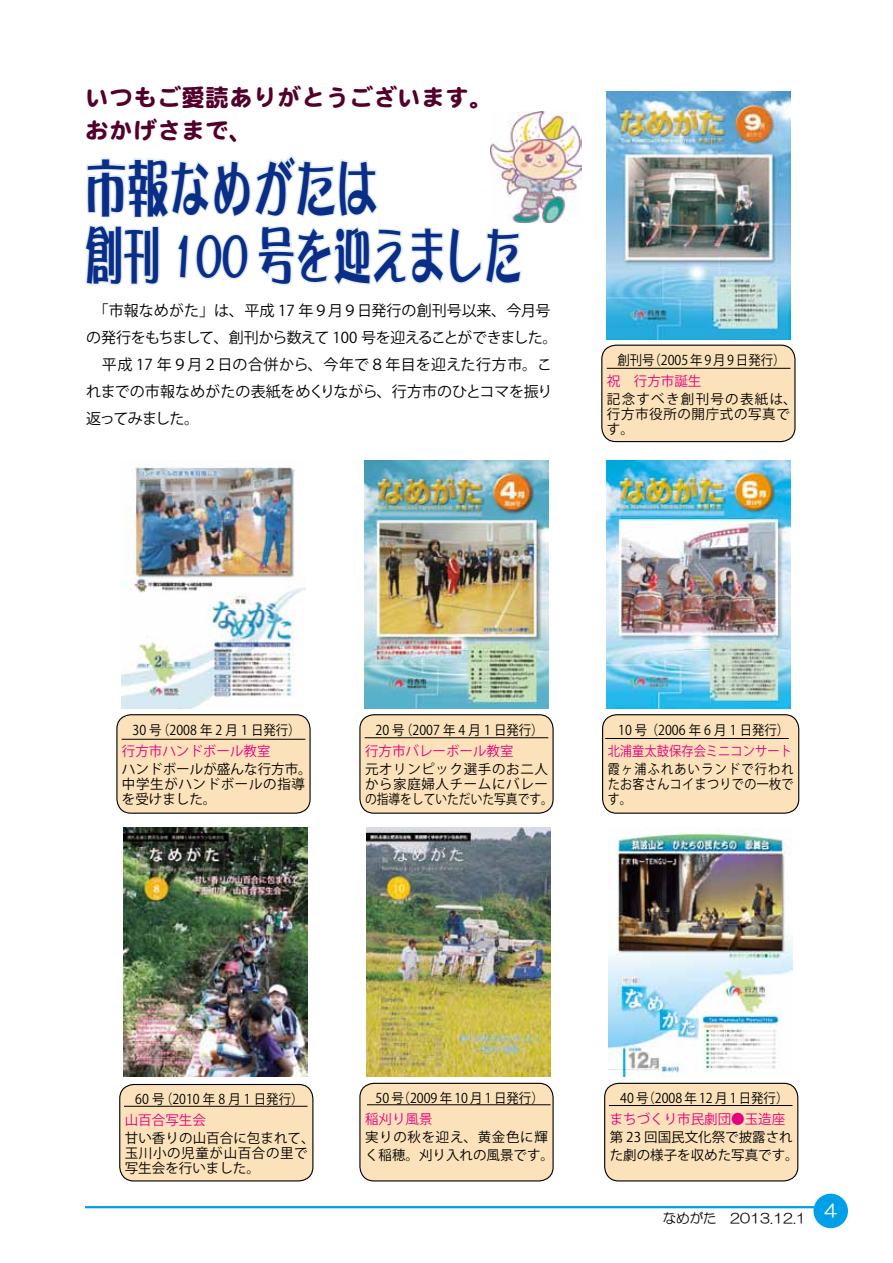
<style>
.page{position:relative;width:893px;height:1263px;background:#fff}
.page>*{position:absolute;margin:0;border:0;box-sizing:border-box;transform-origin:0 0}
.t1{font:63px/67.5px "DFPOP Corn Std W12";color:#0a2d88;scale:.67 1}
.t2{font:24px/33px "DF Maru Gothic Std W9";color:#53002b}
.t3{font:15px/27px "Koz Go Pro";letter-spacing:-.005em;color:#000}
.t4{font:13.5px "Koz Go Pro";letter-spacing:.005em;color:#000;scale:.92 1}
.t5{font:13.5px/15px "Koz Go Pro";letter-spacing:.005em;color:#000}
.t6{font:13.5px/15px "Koz Go Pro";letter-spacing:.045em;color:#000}
.t7{font:13.5px "Koz Go Pro";color:#e4007f}
.t8{font:13.5px/15px "Koz Go Pro";letter-spacing:.005em;color:#000;text-align:justify;scale:.9 1}
.t9{font:13.5px/18px "Koz Go Pro";letter-spacing:.025em;color:#000}
.t10{font:13.5px "HG Maru Gothic MPRO";color:#000}
.t11{font:13.5px "Koz Go Pro";color:#e4007f;scale:.91 1}
</style>
<div class="page">
<hr style="left:85px;top:1206px;width:744px;height:2px;background:#00a0e9">
<div style="left:813px;top:1194px;width:35px;height:34px;background:#00a0e9;border-radius:50%"></div>
<svg style="left:84px;top:154px;width:438px;height:132px"></svg>
<img style="left:365px;top:460px;width:183px;height:248px">
<img style="left:607px;top:460px;width:183px;height:248px">
<img style="left:607px;top:91px;width:183px;height:248px">
<div style="left:602px;top:345px;width:193px;height:97px;background:#fce2ba;border-radius:14px"></div>
<div style="left:601px;top:345px;width:194px;height:97px;border:1px solid #000;border-radius:14px"></div>
<hr style="left:607px;top:368px;width:183px;height:1px;background:#000">
<img style="left:122px;top:464px;width:183px;height:244px">
<img style="left:367px;top:827px;width:184px;height:249px">
<img style="left:609px;top:830px;width:183px;height:246px">
<img style="left:124px;top:827px;width:184px;height:249px">
<div style="left:603px;top:715px;width:196px;height:98px;background:#fce2ba;border-radius:14px"></div>
<div style="left:602px;top:714px;width:197px;height:100px;border:1px solid #000;border-radius:14px"></div>
<div style="left:360px;top:715px;width:193px;height:98px;background:#fce2ba;border-radius:14px"></div>
<div style="left:359px;top:714px;width:195px;height:100px;border:1px solid #000;border-radius:14px"></div>
<div style="left:117px;top:715px;width:193px;height:98px;background:#fce2ba;border-radius:14px"></div>
<div style="left:116px;top:714px;width:195px;height:100px;border:1px solid #000;border-radius:14px"></div>
<div style="left:605px;top:1083px;width:193px;height:98px;background:#fce2ba;border-radius:14px"></div>
<div style="left:604px;top:1083px;width:194px;height:98px;border:1px solid #000;border-radius:14px"></div>
<div style="left:360px;top:1083px;width:193px;height:98px;background:#fce2ba;border-radius:14px"></div>
<div style="left:359px;top:1083px;width:195px;height:98px;border:1px solid #000;border-radius:14px"></div>
<div style="left:120px;top:1084px;width:193px;height:97px;background:#fce2ba;border-radius:14px"></div>
<div style="left:119px;top:1084px;width:194px;height:97px;border:1px solid #000;border-radius:14px"></div>
<hr style="left:605px;top:738px;width:184px;height:1px;background:#000">
<hr style="left:365px;top:737px;width:183px;height:1px;background:#000">
<hr style="left:122px;top:739px;width:183px;height:1px;background:#000">
<hr style="left:609px;top:1105px;width:183px;height:1px;background:#000">
<hr style="left:367px;top:1104px;width:184px;height:1px;background:#000">
<hr style="left:124px;top:1106px;width:184px;height:1px;background:#000">
<img style="left:490px;top:111px;width:91px;height:112px">
<h2 class="t2" style="left:85px;top:81px;width:409px">いつもご愛読ありがとうございます。おかげさまで、</h2>
<h1 class="t1" style="left:85px;top:153px;width:654px">市報なめがたは<br>創刊 100 号を迎えました</h1>
<p class="t3" style="left:86px;top:297px;width:473px">　｢市報なめがた｣は、平成 17 年９月９日発行の創刊号以来、今月号の発行をもちまして、創刊から数えて 100 号を迎えることができました。　平成 17 年９月２日の合併から、今年で８年目を迎えた行方市。これまでの市報なめがたの表紙をめくりながら、行方市のひとコマを振り返ってみました。</p>
<p class="t4" style="left:617px;top:351px;width:184px">創刊号（2005 年 9 月 9 日発行）</p>
<p class="t7" style="left:607px;top:372px;width:96px">祝　行方市誕生</p>
<p class="t6" style="left:607px;top:392px;width:191px">記念すべき創刊号の表紙は、行方市役所の開庁式の写真です。</p>
<p class="t4" style="left:132px;top:721px;width:184px">30 号（2008 年 2 月 1 日発行）</p>
<p class="t7" style="left:122px;top:742px;width:150px">行方市ハンドボール教室</p>
<p class="t5" style="left:122px;top:761px;width:191px">ハンドボールが盛んな行方市。中学生がハンドボールの指導を受けました。</p>
<p class="t4" style="left:375px;top:721px;width:184px">20 号（2007 年 4 月 1 日発行）</p>
<p class="t7" style="left:365px;top:742px;width:150px">行方市バレーボール教室</p>
<p class="t6" style="left:365px;top:761px;width:189px">元オリンピック選手のお二人から家庭婦人チームにバレーの指導をしていただいた写真です。</p>
<p class="t4" style="left:618px;top:721px;width:188px">10 号（2006 年 6 月 1 日発行）</p>
<p class="t11" style="left:608px;top:742px;width:204px">北浦童太鼓保存会ミニコンサート</p>
<p class="t8" style="left:608px;top:761px;width:208px">霞ヶ浦ふれあいランドで行われたお客さんコイまつりでの一枚です。</p>
<p class="t4" style="left:135px;top:1091px;width:184px">60 号（2010 年 8 月 1 日発行）</p>
<p class="t7" style="left:125px;top:1112px;width:82px">山百合写生会</p>
<p class="t5" style="left:125px;top:1131px;width:191px">甘い香りの山百合に包まれて、玉川小の児童が山百合の里で写生会を行いました。</p>
<p class="t4" style="left:375px;top:1089px;width:184px">50 号（2009 年 10 月 1 日発行）</p>
<p class="t7" style="left:365px;top:1110px;width:69px">稲刈り風景</p>
<p class="t9" style="left:365px;top:1129px;width:190px">実りの秋を迎え、黄金色に輝く稲穂。刈り入れの風景です。</p>
<p class="t4" style="left:620px;top:1089px;width:184px">40 号（2008 年 12 月 1 日発行）</p>
<p class="t7" style="left:610px;top:1110px;width:177px">まちづくり市民劇団●玉造座</p>
<p class="t5" style="left:610px;top:1129px;width:190px;line-height:18px">第 23 回国民文化祭で披露された劇の様子を収めた写真です。</p>
<p class="t10" style="left:663px;top:1212px;width:176px">なめがた　2013.12.1 <sup>4</sup></p>
</div>
